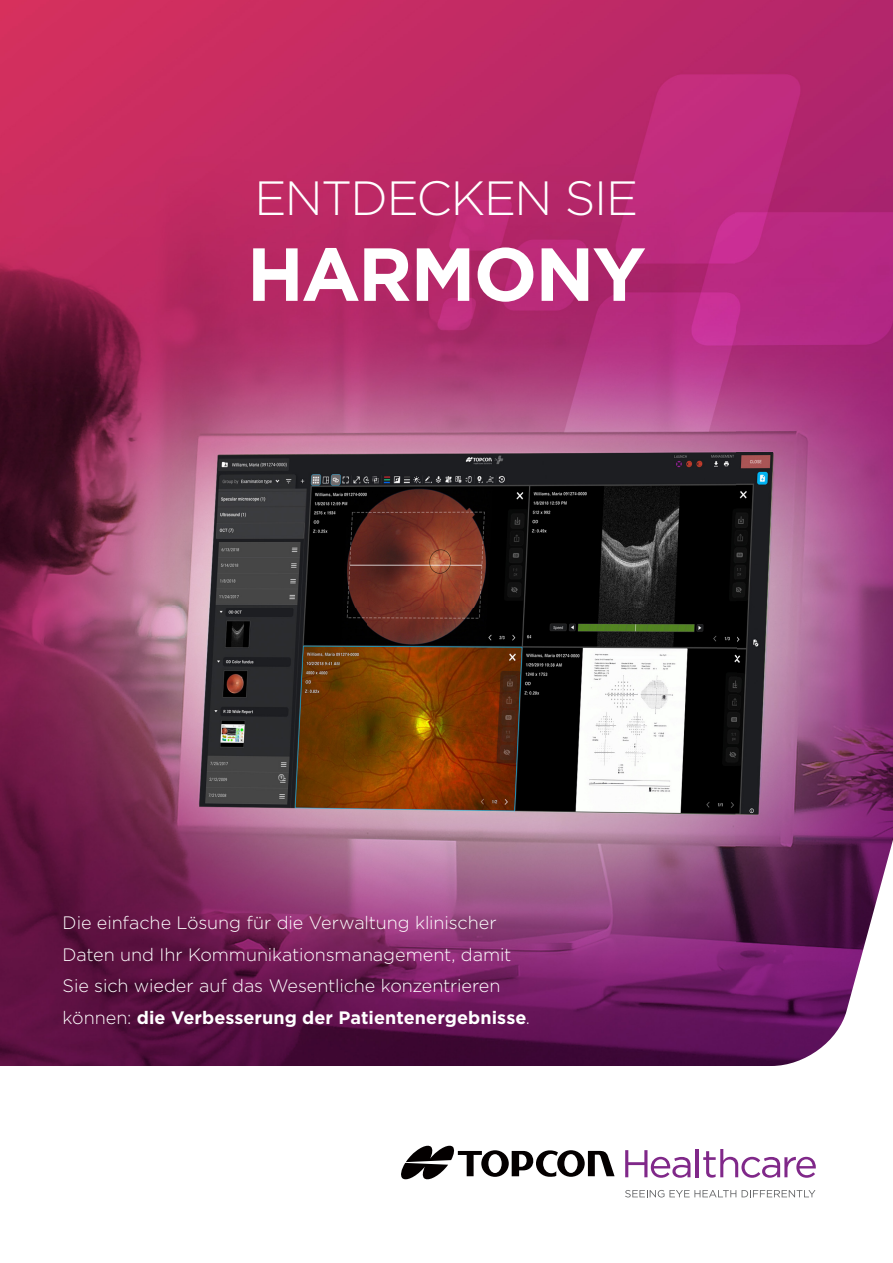
<style>
.page{position:relative;width:893px;height:1263px;background:#fff}
.page>*{position:absolute;margin:0;border:0;box-sizing:border-box;transform-origin:0 0}
.t1{font:700 75px "Gotham";letter-spacing:-.03em;color:#fff}
.t2{font:300 48px "Gotham";letter-spacing:-.03em;color:#fff}
.t3{font:300 46.5px/55.8px "Gotham";color:#fff;text-align:center}
.t4{font:300 18px/31.5px "Gotham";letter-spacing:-.005em;color:#fff}
.s1{font-weight:700}
</style>
<div class="page">
<img style="left:0;top:0;width:893px;height:1066px">
<img style="left:257px;top:229px;width:384px;height:34px">
<img style="left:323px;top:285px;width:250px;height:34px">
<svg style="left:401px;top:1145px;width:214px;height:35px"></svg>
<svg style="left:625px;top:1150px;width:65px;height:28px"></svg>
<hr style="left:696px;top:1149px;width:3px;height:28px;background:#802889">
<svg style="left:703px;top:1149px;width:113px;height:29px"></svg>
<svg style="left:625px;top:1190px;width:111px;height:7px"></svg>
<svg style="left:742px;top:1190px;width:73px;height:7px"></svg>
<h2 class="t2" style="left:255px;top:172px;width:385px">ENTDECKEN SIE</h2>
<h1 class="t1" style="left:247px;top:231px;width:401px">HARMONY</h1>
<h3 class="t3" style="left:252px;top:218px;width:390px">ENTDECKEN SIE<br>HARMONY</h3>
<p class="t4" style="left:63px;top:907px;width:469px">Die einfache Lösung für die Verwaltung klinischer Daten und Ihr Kommunikationsmanagement, damit Sie sich wieder auf das Wesentliche konzentrieren können: <span class="s1">die Verbesserung der Patientenergebnisse</span>.</p>
</div>
